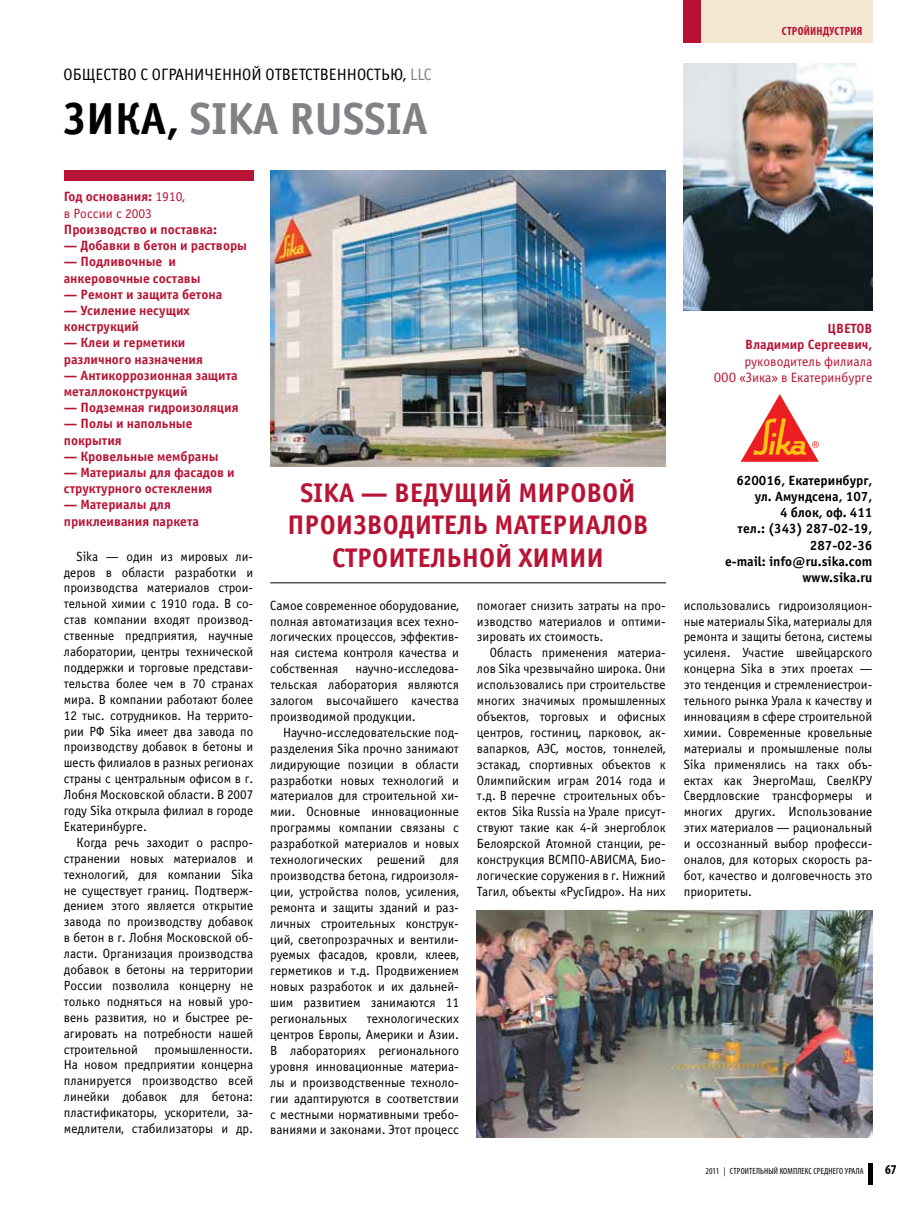
<style>
.page{position:relative;width:915px;height:1212px;background:#fff}
.page>*{position:absolute;margin:0;border:0;box-sizing:border-box;transform-origin:0 0}
.t1{font:700 45px "Officina Sans C";color:#808285}
.t2{font:700 27px/32.4px "Officina Sans C";letter-spacing:.025em;color:#b81334;text-align:center}
.t3{font:16.5px "Officina Sans C";color:#000}
.t4{font:700 13.5px/16.2px "Officina Sans C";color:#b81334}
.t5{font:700 13.5px/16.2px "Officina Sans C";color:#000;text-align:right}
.t6{font:13.5px/16.2px "Officina Sans C";color:#b81334;text-align:right}
.t7{font:700 condensed 13.5px "Myriad Pro";color:#000}
.t8{font:13.35px/15.9px "Officina Sans C";color:#000;text-align:justify}
.t9{font:700 condensed 12px "Myriad Pro";letter-spacing:.02em;color:#b81334}
.t10{font:condensed 9px "Myriad Pro";letter-spacing:.02em;color:#000}
.s1{color:#808285}
.s2{color:#000}
.s3{font-weight:700}
</style>
<div class="page">
<div style="left:867px;top:1164px;width:5px;height:21px;background:#000"></div>
<div style="left:682px;top:0;width:190px;height:43px;background:#f3e7d1"></div>
<div style="left:682px;top:0;width:17px;height:43px;background:#b81334"></div>
<div style="left:64px;top:170px;width:189px;height:11px;background:#b81334"></div>
<img style="left:476px;top:910px;width:396px;height:227px">
<img style="left:270px;top:170px;width:395px;height:297px">
<img style="left:683px;top:64px;width:189px;height:246px">
<hr style="left:270px;top:583px;width:395px;height:1px;background:#000">
<svg style="left:740px;top:394px;width:78px;height:68px"></svg>
<p class="t3" style="left:64px;top:65px;width:41px">Общество</p>
<p class="t3" style="left:140px;top:65px;width:21px">с ограни</p>
<p class="t3" style="left:204px;top:65px;width:20px">ченно</p>
<p class="t3" style="left:251px;top:65px;width:24px">й ответственност</p>
<p class="t3" style="left:381px;top:65px;width:52px">ью, <span class="s1">LLC</span></p>
<h1 class="t1" style="left:64px;top:93px;width:365px"><span class="s2">Зика,</span> Sika Russia</h1>
<p class="t9" style="left:781px;top:23px;width:82px">стройиндустрия</p>
<p class="t6" style="left:64px;top:189px;width:123px;text-align:left"><span class="s3">Год основания:</span> 1910, в России с 2003</p>
<p class="t4" style="left:64px;top:221px;width:155px">Производство и поставка:</p>
<p class="t4" style="left:64px;top:238px;width:185px">— Добавки в бетон и растворы</p>
<p class="t4" style="left:64px;top:254px;width:138px">— Подливочные и анкеровочные составы</p>
<p class="t4" style="left:64px;top:286px;width:160px">— Ремонт и защита бетона</p>
<p class="t4" style="left:64px;top:302px;width:127px">— Усиление несущих конструкций</p>
<p class="t4" style="left:64px;top:335px;width:141px">— Клеи и герметики различного назначения</p>
<p class="t4" style="left:64px;top:367px;width:175px">— Антикоррозионная защита металлоконструкций</p>
<p class="t4" style="left:64px;top:400px;width:176px">— Подземная гидроизоляция</p>
<p class="t4" style="left:64px;top:416px;width:130px">— Полы и напольные покрытия</p>
<p class="t4" style="left:64px;top:448px;width:156px">— Кровельные мембраны</p>
<p class="t4" style="left:64px;top:464px;width:172px">— Материалы для фасадов и структурного остекления</p>
<p class="t4" style="left:64px;top:497px;width:137px">— Материалы для приклеивания паркета</p>
<p class="t8" style="left:64px;top:548px;width:191px;text-indent:13px">Sika — один из мировых ли&shy;деров в области разработки и производства материалов строи&shy;тельной химии с 1910 года. В со&shy;став компании входят производ&shy;ственные предприятия, научные лаборатории, центры технической поддержки и торговые представи&shy;тельства более чем в 70 странах мира. В компании работают более 12 тыс. сотрудников. На террито&shy;рии РФ Sika имеет два завода по производству добавок в бетоны и шесть филиалов в разных регионах страны с центральным офисом в г.<br>Лобня Московской области. В 2007 году Sika открыла филиал в городе Екатеринбурге.</p>
<p class="t8" style="left:64px;top:835px;width:191px;text-indent:13px">Когда речь заходит о распро&shy;странении новых материалов и технологий, для компании Sika не существует границ. Подтверж&shy;дением этого является открытие завода по производству добавок в бетон в г. Лобня Московской об&shy;ласти. Организация производства добавок в бетоны на территории России позволила концерну не только подняться на новый уро&shy;вень развития, но и быстрее ре&shy;агировать на потребности нашей строительной промышленности.<br>На новом предприятии концерна планируется производство всей линейки добавок для бетона: пластификаторы, ускорители, за&shy;медлители, стабилизаторы и др.</p>
<h2 class="t2" style="left:287px;top:477px;width:362px">Sika — ведущий мировой производитель матер иалов строительной химии</h2>
<p class="t8" style="left:270px;top:597px;width:190px">Самое современное оборудование, полная автоматизация всех техно&shy;логических процессов, эффектив&shy;ная система контроля качества и собственная</p>
<p class="t8" style="left:270px;top:661px;width:190px;text-indent:85px">научно-исследова&shy;тельская лаборатория являются залогом высочайшего качества производимой продукции.</p>
<p class="t8" style="left:270px;top:725px;width:190px;text-indent:13px">Научно-исследовательские под&shy;разделения Sika прочно занимают лидирующие позиции в области разработки новых технологий и материалов для строительной хи&shy;мии. Основные инновационные программы компании связаны с разработкой материалов и новых технологических решений для производства бетона, гидроизоля&shy;ции, устройства полов, усиления, ремонта и защиты зданий и раз&shy;личных строительных конструк&shy;ций, светопрозрачных и вентили&shy;руемых фасадов, кровли, клеев, герметиков и т.д. Продвижением новых разработок и их дальней&shy;шим развитием занимаются 11 региональных</p>
<p class="t8" style="left:270px;top:1011px;width:190px;text-indent:97px">технологических центров Европы, Америки и Азии.<br>В лабораториях регионального уровня инновационные материа&shy;лы и производственные техноло&shy;гии адаптируются в соответствии с местными нормативными требо&shy;ваниями и законами. Этот процесс</p>
<p class="t8" style="left:477px;top:597px;width:190px">помогает снизить затраты на про&shy;изводство материалов и оптими&shy;зировать их стоимость.</p>
<p class="t8" style="left:477px;top:645px;width:190px;text-indent:13px">Область применения материа&shy;лов Sika чрезвычайно широка. Они использовались при строительстве многих значимых промышленных объектов, торговых и офисных центров, гостиниц, парковок, ак&shy;вапарков, АЭС, мостов, тоннелей, эстакад, спортивных объектов к Олимпийским играм 2014 года и т.д. В перечне строительных объ&shy;ектов Sika Russia на Урале присут&shy;ствуют такие как 4-й энергоблок Белоярской Атомной станции, ре&shy;конструкция ВСМПО-АВИСМА, Био&shy;логические соружения в г. Нижний Тагил, объекты «РусГидро». На них</p>
<p class="t4" style="left:744px;top:321px;width:129px;text-align:right">цветов<br>Владимир Сергеевич,</p>
<p class="t6" style="left:713px;top:353px;width:160px">руководитель филиала<br>ООО «Зика» в Екатеринбурге</p>
<p class="t5" style="left:724px;top:472px;width:149px">620016, Екатеринбург, ул. Амундсена, 107,<br>4 блок, оф. 411<br>тeл.: (343) 287-02-19,<br>287-02-36<br>e-mail: info@ru.sika.com www.sika.ru</p>
<p class="t8" style="left:683px;top:597px;width:190px">использовались гидроизоляцион&shy;ные материалы Sika, материалы для ремонта и защиты бетона, системы усиленя. Участие швейцарского концерна Sika в этих проетах — это тенденция и стремлениестрои&shy;тельного рынка Урала к качеству и инновациям в сфере строительной химии. Современные кровельные материалы и промышленые полы Sika применялись на такх объ&shy;ектах как ЭнергоМаш, СвелКРУ Свердловские трансформеры и многих других. Использование этих материалов — рациональный и оссознанный выбор професси&shy;оналов, для которых скорость ра&shy;бот, качество и долговечность это приоритеты.</p>
<p class="t10" style="left:705px;top:1166px;width:160px">2011 | Строительный комплекс Среднего Урала</p>
<p class="t7" style="left:884px;top:1161px;width:13px">67</p>
</div>
